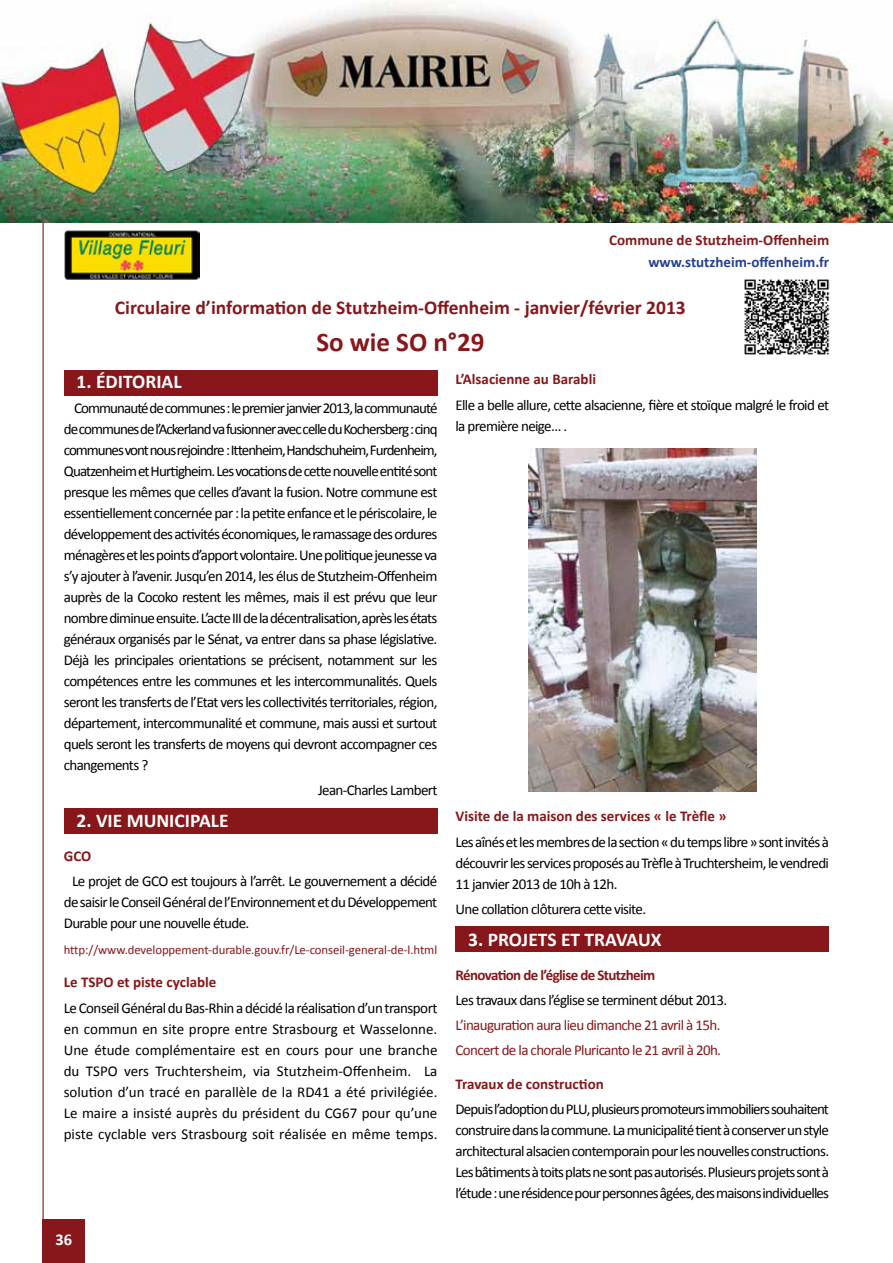
<style>
.page{position:relative;width:893px;height:1263px;background:#fff}
.page>*{position:absolute;margin:0;border:0;box-sizing:border-box;transform-origin:0 0}
.t1{font:700 27px "Calibri";color:#87171a}
.t2{font:700 19.5px "Calibri";color:#87171a}
.t3{font:700 19.5px "Calibri";color:#fff}
.t4{font:700 16.5px "Calibri";color:#fff}
.t5{font:15px/21px "Calibri";letter-spacing:-.04em;color:#000;text-align:justify}
.t6{font:700 15px "Calibri";color:#87171a}
.t7{font:15px/25.2px "Calibri";letter-spacing:-.04em;color:#87171a}
.t8{font:700 15px "Calibri";letter-spacing:-.04em;color:#87171a}
.t9{font:700 15px "Calibri";color:#25408f}
.t10{font:12.75px "Calibri";letter-spacing:-.005em;color:#87171a}
</style>
<div class="page">
<div style="left:43px;top:1220px;width:42px;height:43px;background:#87171a"></div>
<hr style="left:43px;top:0;width:1px;height:1220px;background:#87171a">
<div style="left:64px;top:808px;width:373px;height:26px;background:#87171a"></div>
<div style="left:64px;top:370px;width:373px;height:25px;background:#87171a"></div>
<div style="left:455px;top:926px;width:374px;height:25px;background:#87171a"></div>
<img style="left:0;top:0;width:893px;height:223px">
<img style="left:64px;top:230px;width:135px;height:50px">
<img style="left:744px;top:279px;width:85px;height:76px">
<img style="left:528px;top:449px;width:228px;height:342px">
<p class="t6" style="left:609px;top:231px;width:221px">Commune de Stutzheim-Offenheim</p>
<p class="t9" style="left:648px;top:253px;width:182px">www.stutzheim-offenheim.fr</p>
<h2 class="t2" style="left:115px;top:295px;width:572px">Circulaire d’information de Stutzheim-Offenheim - janvier/février 2013</h2>
<h1 class="t1" style="left:316px;top:325px;width:170px">So wie SO n°29</h1>
<h2 class="t3" style="left:77px;top:369px;width:107px">1. ÉDITORIAL</h2>
<p class="t5" style="left:64px;top:397px;width:375px;text-indent:10px">Communauté de communes : le premier janvier 2013, la communauté de communes de l’Ackerland va fusionner avec celle du Kochersberg : cinq communes vont nous rejoindre : Ittenheim, Handschuheim, Furdenheim, Quatzenheim et Hurtigheim. Les vocations de cette nouvelle entité sont presque les mêmes que celles d’avant la fusion. Notre commune est essentiellement concernée par : la petite enfance et le périscolaire, le développement des activités économiques, le ramassage des ordures ménagères et les points d’apport volontaire. Une politique jeunesse va s’y ajouter à l’avenir. Jusqu’en 2014, les élus de Stutzheim-Offenheim auprès de la Cocoko restent les mêmes, mais il est prévu que leur nombre diminue ensuite. L’acte III de la décentralisation, après les états généraux organisés par le Sénat, va entrer dans sa phase législative.<br>Déjà les principales orientations se précisent, notamment sur les compétences entre les communes et les intercommunalités. Quels seront les transferts de l’Etat vers les collectivités territoriales, région, département, intercommunalité et commune, mais aussi et surtout quels seront les transferts de moyens qui devront accompagner ces changements ?</p>
<p class="t5" style="left:318px;top:779px;width:121px">Jean-Charles Lambert</p>
<h2 class="t3" style="left:77px;top:809px;width:154px">2. VIE MUNICIPALE</h2>
<p class="t6" style="left:64px;top:847px;width:29px">GCO</p>
<p class="t5" style="left:64px;top:870px;width:375px;text-indent:9px">Le projet de GCO est toujours à l’arrêt. Le gouvernement a décidé de saisir le Conseil Général de l’Environnement et du Développement Durable pour une nouvelle étude.</p>
<p class="t10" style="left:64px;top:941px;width:375px">http://www.developpement-durable.gouv.fr/Le-conseil-general-de-l.html</p>
<p class="t6" style="left:64px;top:973px;width:154px">Le TSPO et piste cyclable</p>
<p class="t5" style="left:64px;top:996px;width:375px">Le Conseil Général du Bas-Rhin a décidé la réalisation d’un transport en commun en site propre entre Strasbourg et Wasselonne.<br>Une étude complémentaire est en cours pour une branche du TSPO vers Truchtersheim, via Stutzheim-Offenheim. La solution d’un tracé en parallèle de la RD41 a été privilégiée.<br>Le maire a insisté auprès du président du CG67 pour qu’une piste cyclable vers Strasbourg soit réalisée en même temps.</p>
<p class="t4" style="left:55px;top:1229px;width:18px">36</p>
<p class="t6" style="left:455px;top:370px;width:142px">L’Alsacienne au Barabli</p>
<p class="t5" style="left:455px;top:393px;width:375px">Elle a belle allure, cette alsacienne, fière et stoïque malgré le froid et la première neige… .</p>
<p class="t6" style="left:455px;top:807px;width:273px">Visite de la maison des services « le Trèfle »</p>
<p class="t5" style="left:455px;top:830px;width:375px">Les aînés et les membres de la section « du temps libre » sont invités à découvrir les services proposés au Trèfle à Truchtersheim, le vendredi 11 janvier 2013 de 10h à 12h.</p>
<p class="t5" style="left:455px;top:898px;width:192px">Une collation clôturera cette visite.</p>
<h2 class="t3" style="left:468px;top:927px;width:195px">3. PROJETS ET TRAVAUX</h2>
<p class="t8" style="left:455px;top:965px;width:201px">Rénovation de l’église de Stutzheim</p>
<p class="t5" style="left:455px;top:989px;width:273px">Les travaux dans l’église se terminent début 2013.</p>
<p class="t7" style="left:455px;top:1012px;width:267px">L’inauguration aura lieu dimanche 21 avril à 15h.<br>Concert de la chorale Pluricanto le 21 avril à 20h.</p>
<p class="t6" style="left:455px;top:1075px;width:150px">Travaux de construction</p>
<p class="t5" style="left:455px;top:1098px;width:375px">Depuis l’adoption du PLU, plusieurs promoteurs immobiliers souhaitent construire dans la commune. La municipalité tient à conserver un style architectural alsacien contemporain pour les nouvelles constructions.<br>Les bâtiments à toits plats ne sont pas autorisés. Plusieurs projets sont à l’étude : une résidence pour personnes âgées, des maisons individuelles</p>
</div>
